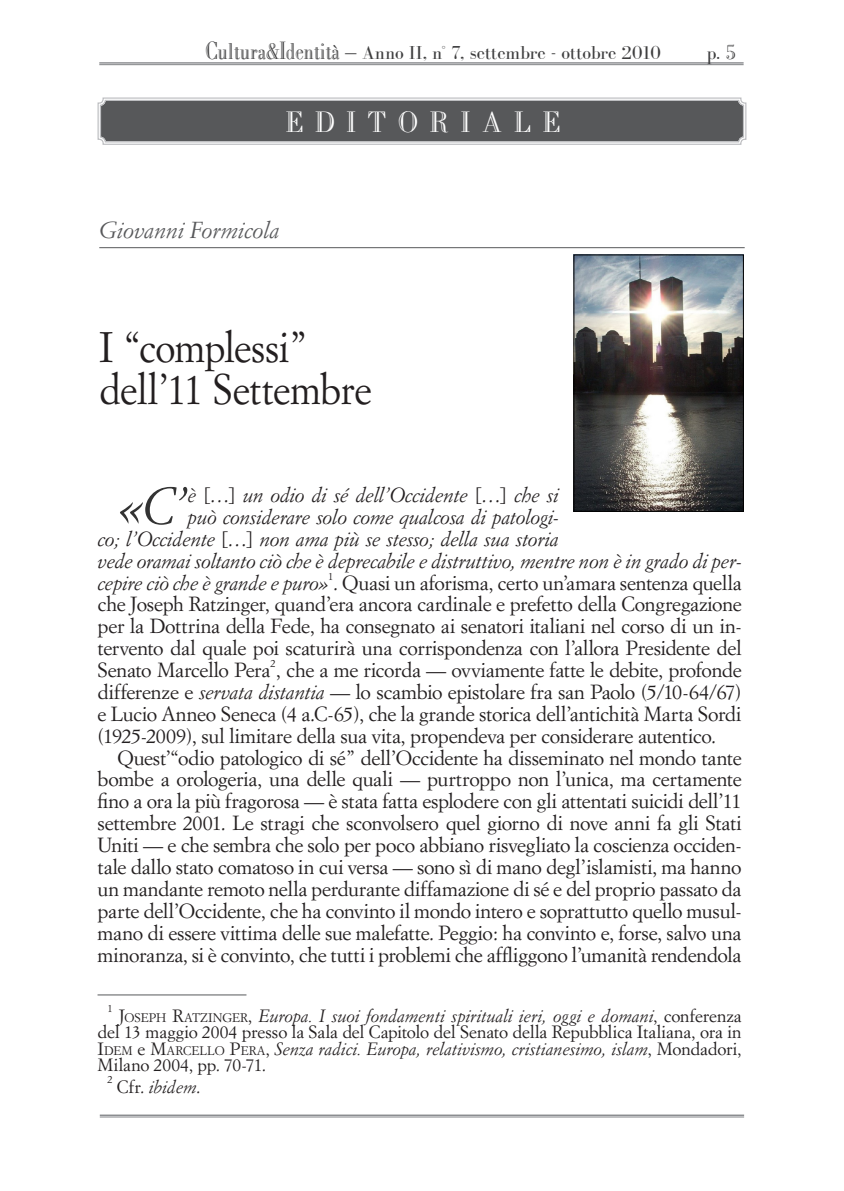
<style>
.page{position:relative;width:844px;height:1191px;background:#fff}
.page>*{position:absolute;margin:0;border:0;box-sizing:border-box;transform-origin:0 0}
.Note_p__p{font:italic 50.75px "Simoncini Garamond";color:#333}
.Titolo{font:42px "Simoncini Garamond";letter-spacing:-.01em;color:#231f20;scale:.92 1}
.t1{font:29.75px "O Bodoni";color:#fff}
.Autore{font:italic 22.75px "Simoncini Garamond";letter-spacing:-.01em;color:#57585a}
.Note_p__p-2{font:20.12px/21.9px "Simoncini Garamond";letter-spacing:-.015em;color:#231f20;text-align:justify}
.Note_p__p-3{font:italic 20.12px "Simoncini Garamond";letter-spacing:-.02em;color:#231f20}
.t2{font:19.25px "Bodoni FLF";letter-spacing:-.015em;color:#3e3e3f}
.Note_p__p-4{font:17.5px/16.6px "Simoncini Garamond";color:#231f20;text-align:justify}
.Note_p__p-5{font:italic 17.5px "Simoncini Garamond";letter-spacing:-.005em;color:#231f20}
.Note_p__p-6{font:10.5px "Simoncini Garamond";color:#231f20}
.s1{font-family:"O Bodoni";font-size:25.2px}
.s2{font-family:"O Bodoni";font-size:23.1px}
.s3{font-family:"O Bodoni";font-size:21px}
.s4{font-style:normal}
.s5{font-style:italic}
.s6{font-style:inherit}
.s7{font-size:12.25px}
</style>
<div class="page">
<hr style="left:99px;top:62px;width:644px;height:2px;background:#808285">
<hr style="left:99px;top:64px;width:644px;height:1px;background:#808285">
<hr style="left:100px;top:1114px;width:644px;height:1px;background:#808285">
<hr style="left:100px;top:1116px;width:644px;height:1px;background:#808285">
<svg style="left:97px;top:97px;width:649px;height:48px;background:#828284"></svg>
<div style="left:100px;top:100px;width:644px;height:42px;border:1px solid #bcbdc0;border-radius:5px"></div>
<div style="left:136px;top:105px;width:572px;height:27px;background:#57585a"></div>
<img style="left:575px;top:257px;width:166px;height:252px">
<div style="left:573px;top:255px;width:170px;height:256px;border:1px solid #000"></div>
<hr style="left:97px;top:994px;width:149px;height:1px;background:#57585a">
<hr style="left:99px;top:247px;width:645px;height:1px;background:#57585a">
<p class="t2" style="left:205px;top:42px;width:457px"><span class="s1">C</span><span class="s2">ultura&amp;</span><span class="s1">I</span><span class="s2">dentità</span> — Anno II, n° 7, settembre - ottobre 2010</p>
<p class="t2" style="left:706px;top:42px;width:30px">p. <span class="s3">5</span></p>
<p class="t1" style="left:285px;top:105px;width:274px">ED I T O R I A LE</p>
<p class="Autore" style="left:99px;top:216px;width:182px">Giovanni Formicola</p>
<p class="Titolo" style="left:99px;top:321px;width:228px">I “complessi”</p>
<p class="Titolo" style="left:99px;top:363px;width:297px">dell’11 Settembre</p>
<p class="Note_p__p" style="left:117px;top:476px;width:72px">«C’</p>
<p class="Note_p__p-3" style="left:187px;top:483px;width:372px">è <span class="s4">[…]</span> un odio di sé dell’Occidente <span class="s4">[…]</span> che si</p>
<p class="Note_p__p-3" style="left:187px;top:505px;width:372px">può considerare solo come qualcosa di patologi-</p>
<p class="Note_p__p-3" style="left:97px;top:526px;width:462px">co; l’Occidente <span class="s4">[…]</span> non ama più se stesso; della sua storia</p>
<p class="Note_p__p-3" style="left:97px;top:548px;width:645px">vede oramai soltanto ciò che è deprecabile e distruttivo, mentre non è in grado di per-</p>
<p class="Note_p__p-2" style="left:97px;top:571px;width:645px"><span class="s5">cepire ciò che è grande e puro»</span> . Quasi un aforisma, certo un’amara sentenza quella</p>
<p class="Note_p__p-6" style="left:328px;top:570px;width:7px">1</p>
<p class="Note_p__p-2" style="left:97px;top:593px;width:645px">che Joseph Ratzinger, quand’era ancora cardinale e prefetto della Congregazione per la Dottrina della Fede, ha consegnato ai senatori italiani nel corso di un in&shy;tervento dal quale poi scaturirà una corrispondenza con l’allora Presidente del Senato Marcello Pera , che a me ricorda — ovviamente fatte le debite, profonde</p>
<p class="Note_p__p-6" style="left:270px;top:657px;width:7px">2</p>
<p class="Note_p__p-2" style="left:97px;top:680px;width:645px">differenze e <span class="s5">servata distantia</span> — lo scambio epistolare fra san Paolo (5/10-64/67) e Lucio Anneo Seneca (4 a.C-65), che la grande storica dell’antichità Marta Sordi (1925-2009), sul limitare della sua vita, propendeva per considerare autentico.</p>
<p class="Note_p__p-2" style="left:97px;top:746px;width:645px;text-indent:20px">Quest’“odio patologico di sé” dell’Occidente ha disseminato nel mondo tante bombe a orologeria, una delle quali — purtroppo non l’unica, ma certamente fino a ora la più fragorosa — è stata fatta esplodere con gli attentati suicidi dell’11 settembre 2001. Le stragi che sconvolsero quel giorno di nove anni fa gli Stati Uniti — e che sembra che solo per poco abbiano risvegliato la coscienza occiden&shy;tale dallo stato comatoso in cui versa — sono sì di mano degl’islamisti, ma hanno un mandante remoto nella perdurante diffamazione di sé e del proprio passato da parte dell’Occidente, che ha convinto il mondo intero e soprattutto quello musul&shy;mano di essere vittima delle sue malefatte. Peggio: ha convinto e, forse, salvo una minoranza, si è convinto, che tutti i problemi che affliggono l’umanità rendendola</p>
<p class="Note_p__p-6" style="left:107px;top:1001px;width:7px">1</p>
<p class="Note_p__p-4" style="left:97px;top:1006px;width:645px;text-indent:21px"><span class="s6">J</span><span class="s7">OSEPH</span> <span class="s6">R</span><span class="s7">ATZINGER</span>, <span class="s5">Europa. I suoi fondamenti spirituali ieri, oggi e domani</span>, conferenza del 13 maggio 2004 presso la Sala del Capitolo del Senato della Repubblica Italiana, ora in <span class="s6">I</span><span class="s7">DEM</span> e <span class="s6">M</span><span class="s7">ARCELLO</span> <span class="s6">P</span><span class="s7">ERA</span>, <span class="s5">Senza radici. Europa, relativismo, cristianesimo, islam</span>, Mondadori, Milano 2004, pp. 70-71.</p>
<p class="Note_p__p-6" style="left:107px;top:1073px;width:7px">2</p>
<p class="Note_p__p-5" style="left:117px;top:1076px;width:85px"><span class="s4">Cfr.</span> ibidem<span class="s4">.</span></p>
</div>
